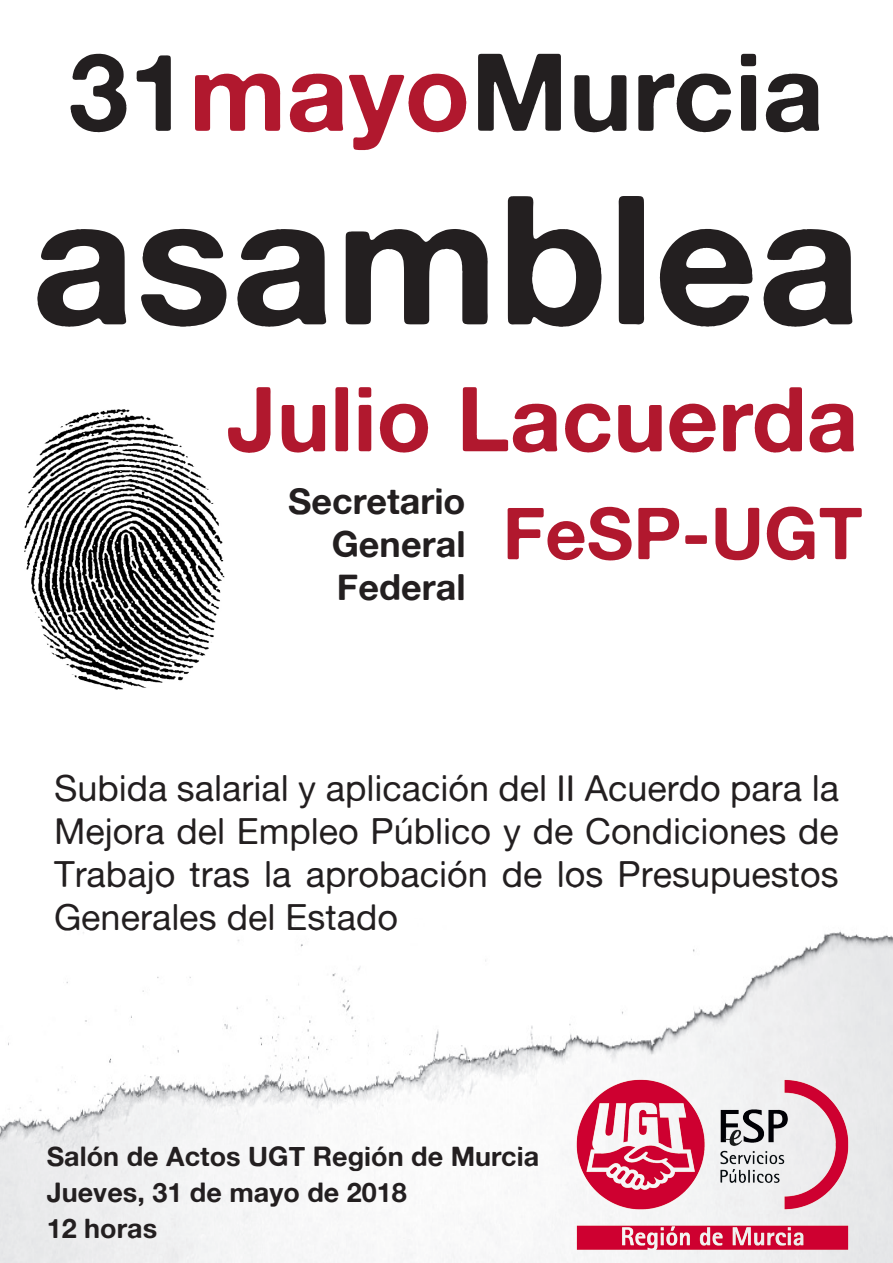
<style>
.page{position:relative;width:893px;height:1263px;background:#fff}
.page>*{position:absolute;margin:0;border:0;box-sizing:border-box;transform-origin:0 0}
.t1{font:180px "Alte Haas Grotesk Bold";color:#231f20}
.t2{font:108px "Alte Haas Grotesk Bold";color:#231f20}
.t3{font:90px "Alte Haas Grotesk Bold";color:#b1182e}
.t4{font:72px "Alte Haas Grotesk Bold";color:#b1182e}
.t5{font:36px/43.2px "Alte Haas Grotesk";color:#231f20;text-align:justify}
.t6{font:36px "Alte Haas Grotesk Bold";color:#231f20}
.t7{font:27px "Alte Haas Grotesk Bold";color:#231f20}
.s1{color:#b1182e}
</style>
<div class="page">
<img style="left:0;top:918px;width:893px;height:345px">
<img style="left:552px;top:1076px;width:320px;height:178px">
<img style="left:25px;top:409px;width:199px;height:281px">
<p class="t2" style="left:69px;top:26px;width:757px">31<span class="s1">mayo</span>Murcia</p>
<p class="t1" style="left:32px;top:149px;width:831px">asamblea</p>
<p class="t3" style="left:227px;top:364px;width:633px">Julio Lacuerda</p>
<p class="t6" style="left:288px;top:478px;width:179px">Secretario</p>
<p class="t6" style="left:332px;top:522px;width:135px">General</p>
<p class="t6" style="left:337px;top:565px;width:130px">Federal</p>
<p class="t4" style="left:503px;top:489px;width:362px">FeSP-UGT</p>
<p class="t5" style="left:54px;top:766px;width:786px">Subida salarial y aplicación del II Acuerdo para la Mejora del Empleo Público y de Condiciones de Trabajo tras la aprobación de los Presupuestos Generales del Estado</p>
<p class="t7" style="left:47px;top:1140px;width:494px">Salón de Actos UGT Región de Murcia</p>
<p class="t7" style="left:47px;top:1176px;width:362px">Jueves, 31 de mayo de 2018</p>
<p class="t7" style="left:47px;top:1212px;width:112px">12 horas</p>
</div>
